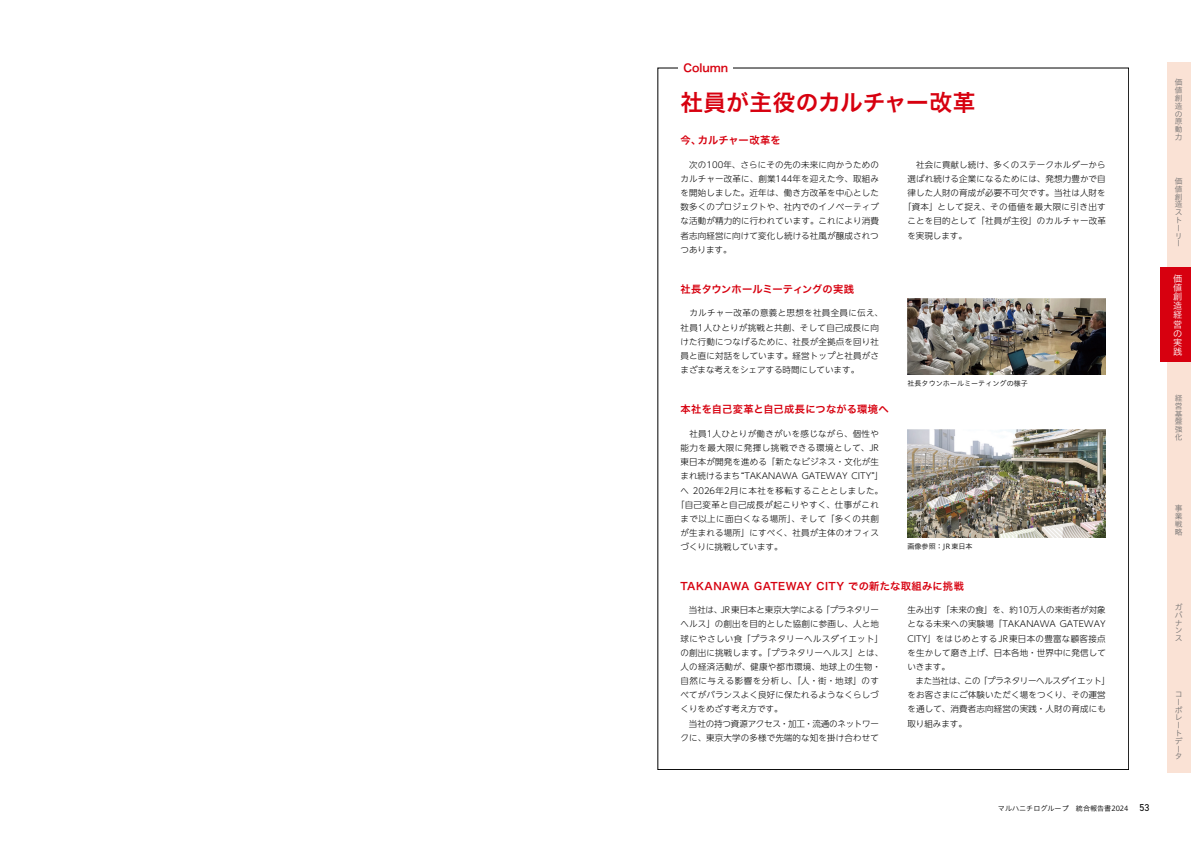
<style>
.page{position:relative;width:1191px;height:842px;background:#fff}
.page>*{position:absolute;margin:0;border:0;box-sizing:border-box;transform-origin:0 0}
.t1{font:22.7px "Hira Kaku Std N W6";letter-spacing:.005em;color:#d7000f}
.t2{font:11px "Hira Kaku Std N W6";color:#d7000f}
.t3{font:10.3px "Hira Kaku Std N W6";letter-spacing:.02em;color:#d7000f}
.t4{font:10.3px "Hira Kaku Std N W6";color:#d7000f}
.t5{font:9.2px/9.2px "Hiragino UD Sans Std W3";color:#fff;text-align:justify}
.t6{font:300 8.5px/14.2px "UD Shin Go NT Pr 6 N";letter-spacing:.015em;color:#000}
.t7{font:300 8.5px "UD Shin Go NT Pr 6 N";letter-spacing:.065em;color:#000}
.t8{font:300 8.5px "UD Shin Go NT Pr 6 N";letter-spacing:.05em;color:#000}
.t9{font:300 8.5px "UD Shin Go NT Pr 6 N";letter-spacing:.035em;color:#000}
.t10{font:300 8.5px "UD Shin Go NT Pr 6 N";letter-spacing:.045em;color:#000}
.t11{font:7.8px/7.8px "Hiragino UD Sans Std W3";color:#727171;text-align:justify}
.t12{font:7.1px "Hiragino UD Sans Std W3";color:#000}
.s1{font-family:"DIN2014";font-size:9.9px}
</style>
<div class="page">
<img style="left:907px;top:298px;width:198px;height:76px">
<img style="left:907px;top:429px;width:198px;height:108px">
<div style="left:1166px;top:62px;width:25px;height:710px;background:#fae2d5"></div>
<div style="left:1182px;top:268px;width:9px;height:94px;background:#d7000f"></div>
<div style="left:1159px;top:268px;width:23px;height:94px;background:#d7000f"></div>
<p class="t2" style="left:683px;top:59px;width:46px">Column</p>
<h1 class="t1" style="left:680px;top:85px;width:296px">社員が主役のカルチャー改革</h1>
<p class="t3" style="left:680px;top:132px;width:102px">今、カルチャー改革を</p>
<p class="t6" style="left:680px;top:157px;width:200px;text-align:justify">　次の100年、さらにその先の未来に向かうためのカルチャー改革に、創業144年を迎えた今、取組みを開始しました。近年は、働き方改革を中心とした数多くのプロジェクトや、社内でのイノベーティブな活動が精力的に行われています。これにより消費者志向経営に向けて変化し続ける社風が醸成されつつあります。</p>
<p class="t4" style="left:680px;top:281px;width:175px">社長タウンホールミーティングの実践</p>
<p class="t6" style="left:680px;top:306px;width:204px;text-indent:9px">カルチャー改革の意義と思想を社員全員に伝え、社員1人ひとりが挑戦と共創、そして自己成長に向けた行動につなげるために、社長が全拠点を回り社員と直に対話をしています。経営トップと社員がさまざまな考えをシェアする時間にしています。</p>
<p class="t3" style="left:680px;top:402px;width:210px">本社を自己変革と自己成長につながる環境へ</p>
<p class="t9" style="left:680px;top:427px;width:200px">　社員1人ひとりが働きがいを感じながら、個性や</p>
<p class="t7" style="left:680px;top:441px;width:200px">能力を最大限に発揮し挑戦できる環境として、JR</p>
<p class="t6" style="left:680px;top:455px;width:200px">東日本が開発を進める「新たなビジネス・文化が生</p>
<p class="t6" style="left:680px;top:469px;width:204px">まれ続けるまち“TAKANAWA GATEWAY CITY”」</p>
<p class="t7" style="left:680px;top:483px;width:204px">へ 2026年2月に本社を移転することとしました。</p>
<p class="t10" style="left:676px;top:498px;width:204px">「自己変革と自己成長が起こりやすく、仕事がこれ</p>
<p class="t8" style="left:680px;top:512px;width:200px">まで以上に面白くなる場所」、そして「多くの共創</p>
<p class="t6" style="left:680px;top:525px;width:200px">が生まれる場所」にすべく、社員が主体のオフィス</p>
<p class="t6" style="left:680px;top:540px;width:104px">づくりに挑戦しています。</p>
<p class="t6" style="left:907px;top:157px;width:200px">　社会に貢献し続け、多くのステークホルダーから</p>
<p class="t6" style="left:907px;top:171px;width:200px">選ばれ続ける企業になるためには、発想力豊かで自</p>
<p class="t6" style="left:907px;top:185px;width:200px">律した人財の育成が必要不可欠です。当社は人財を</p>
<p class="t8" style="left:903px;top:200px;width:204px">「資本」として捉え、その価値を最大限に引き出す</p>
<p class="t6" style="left:907px;top:214px;width:200px">ことを目的として「社員が主役」のカルチャー改革</p>
<p class="t6" style="left:907px;top:228px;width:61px">を実現します。</p>
<p class="t12" style="left:907px;top:378px;width:122px">社長タウンホールミーティングの様子</p>
<p class="t12" style="left:907px;top:541px;width:67px">画像参照：JR東日本</p>
<p class="t3" style="left:680px;top:578px;width:285px">TAKANAWA GATEWAY CITY での新たな取組みに挑戦</p>
<p class="t6" style="left:680px;top:603px;width:204px">　当社は、JR東日本と東京大学による「プラネタリーヘルス」の創出を目的とした協創に参画し、人と地球にやさしい食「プラネタリーヘルスダイエット」の創出に挑戦します。「プラネタリーヘルス」とは、人の経済活動が、健康や都市環境、地球上の生物・自然に与える影響を分析し、「人・街・地球」のすべてがバランスよく良好に保たれるようなくらしづくりをめざす考え方です。<br>　当社の持つ資源アクセス・加工・流通のネットワークに、東京大学の多様で先端的な知を掛け合わせて</p>
<p class="t6" style="left:907px;top:602px;width:204px">生み出す「未来の食」を、約10万人の来街者が対象となる未来への実験場「TAKANAWA GATEWAY<br>CITY」をはじめとするJR東日本の豊富な顧客接点を生かして磨き上げ、日本各地・世界中に発信していきます。<br>　また当社は、この「プラネタリーヘルスダイエット」をお客さまにご体験いただく場をつくり、その運営を通して、消費者志向経営の実践・人財の育成にも取り組みます。</p>
<p class="t12" style="left:998px;top:803px;width:153px">マルハニチログループ　統合報告書2024 <span class="s1">53</span></p>
<p class="t11" style="left:1174px;top:78px;width:9px">価値創造の原動力</p>
<p class="t11" style="left:1174px;top:177px;width:9px;text-align:left">価値創造ストーリー</p>
<p class="t5" style="left:1173px;top:273px;width:10px">価値創造経営の実践</p>
<p class="t11" style="left:1174px;top:394px;width:9px">経営基盤強化</p>
<p class="t11" style="left:1174px;top:504px;width:9px">事業戦略</p>
<p class="t11" style="left:1174px;top:603px;width:9px">ガバナンス</p>
<p class="t11" style="left:1174px;top:690px;width:9px;text-align:left">コーポレートデータ</p>
</div>
